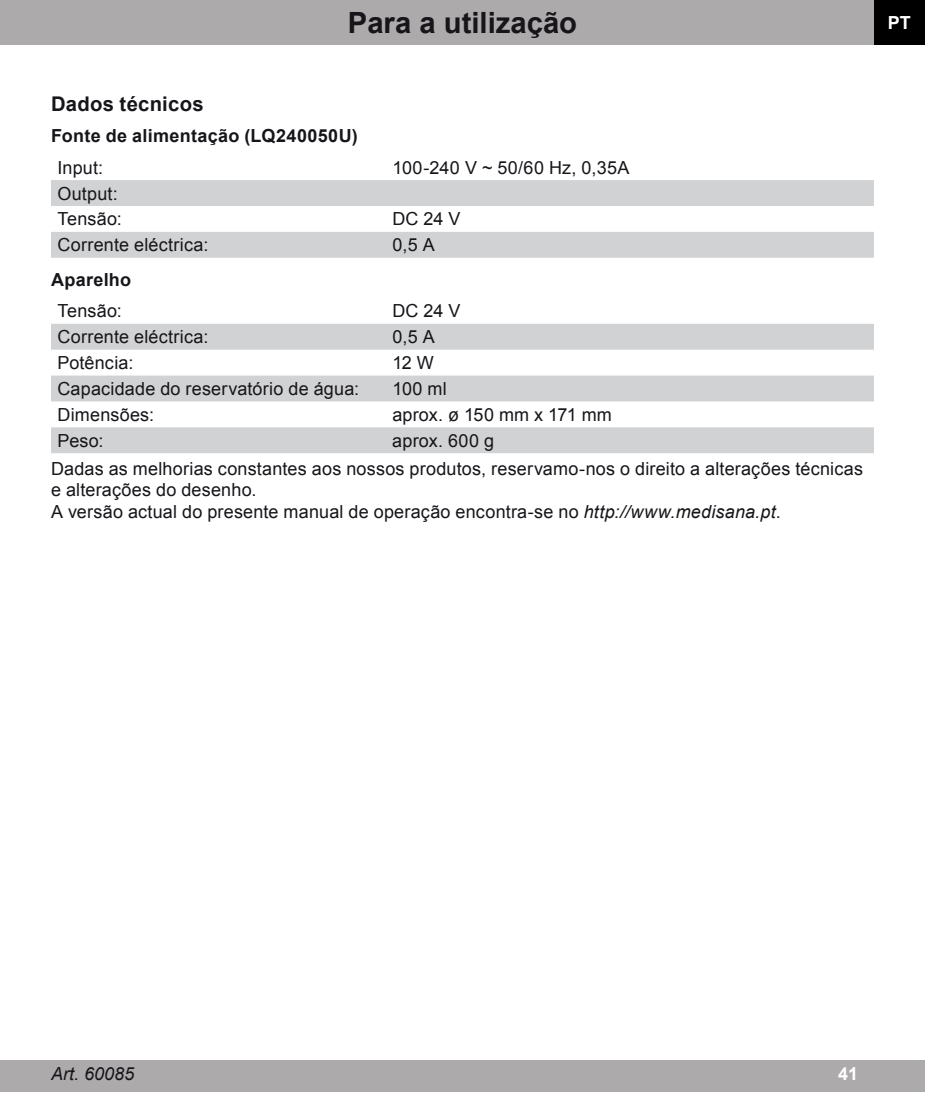
<style>
.page{position:relative;width:925px;height:1117px;background:#fff}
.page>*{position:absolute;margin:0;border:0;box-sizing:border-box;transform-origin:0 0}
.t1{font:700 29.25px "Arial";color:#17151a}
.t2{font:700 20.25px "Arial";letter-spacing:.015em;color:#17151a}
.t3{font:18px/25.9px "Arial";letter-spacing:.01em;color:#17151a}
.t4{font:700 18px "Arial";letter-spacing:.015em;color:#17151a}
.t5{font:italic 18px "Arial";color:#17151a}
.t6{font:700 18px "Arial";color:#fff}
.s1{font-style:italic}
</style>
<div class="page">
<div style="left:0;top:0;width:925px;height:45px;background:#adaaab"></div>
<div style="left:874px;top:0;width:51px;height:45px;background:#000"></div>
<div style="left:0;top:1059px;width:925px;height:32px;background:#adaaab"></div>
<svg style="left:51px;top:180px;width:823px;height:78px;fill:#d1d2d4"></svg>
<svg style="left:51px;top:324px;width:823px;height:129px;fill:#d1d2d4"></svg>
<h1 class="t1" style="left:348px;top:12px;width:231px">Para a utilização</h1>
<p class="t2" style="left:51px;top:96px;width:154px">Dados técnicos</p>
<p class="t4" style="left:51px;top:129px;width:308px">Fonte de alimentação (LQ240050U)</p>
<p class="t3" style="left:57px;top:156px;width:47px">Input:</p>
<p class="t3" style="left:392px;top:156px;width:239px">100-240 V ~ 50/60 Hz, 0,35A</p>
<p class="t3" style="left:57px;top:182px;width:66px">Output:<br>Tensão:</p>
<p class="t3" style="left:392px;top:208px;width:70px">DC 24 V</p>
<p class="t3" style="left:57px;top:233px;width:153px">Corrente eléctrica:</p>
<p class="t3" style="left:392px;top:233px;width:44px">0,5 A</p>
<p class="t4" style="left:51px;top:272px;width:82px">Aparelho</p>
<p class="t3" style="left:57px;top:299px;width:66px">Tensão:</p>
<p class="t3" style="left:392px;top:299px;width:70px">DC 24 V</p>
<p class="t3" style="left:57px;top:325px;width:153px">Corrente eléctrica:</p>
<p class="t3" style="left:392px;top:325px;width:44px">0,5 A</p>
<p class="t3" style="left:57px;top:351px;width:78px">Potência:</p>
<p class="t3" style="left:392px;top:351px;width:43px">12 W</p>
<p class="t3" style="left:57px;top:377px;width:303px">Capacidade do reservatório de água:</p>
<p class="t3" style="left:392px;top:377px;width:56px">100 ml</p>
<p class="t3" style="left:57px;top:403px;width:98px">Dimensões:</p>
<p class="t3" style="left:392px;top:403px;width:221px">aprox. ø 150 mm x 171 mm</p>
<p class="t3" style="left:57px;top:429px;width:48px">Peso:</p>
<p class="t3" style="left:51px;top:428px;width:813px;line-height:27.9px;text-indent:341px">aprox. 600 g<br>Dadas as melhorias constantes aos nossos produtos, reservamo-nos o direito a alterações técnicas</p>
<p class="t3" style="left:51px;top:480px;width:731px;line-height:21.6px">e alterações do desenho.<br>A versão actual do presente manual de operação encontra-se no <span class="s1">http://www.medisana.pt</span>.</p>
<p class="t6" style="left:888px;top:16px;width:25px">PT</p>
<p class="t5" style="left:51px;top:1067px;width:85px">Art. 60085</p>
<p class="t6" style="left:838px;top:1067px;width:22px">41</p>
</div>
